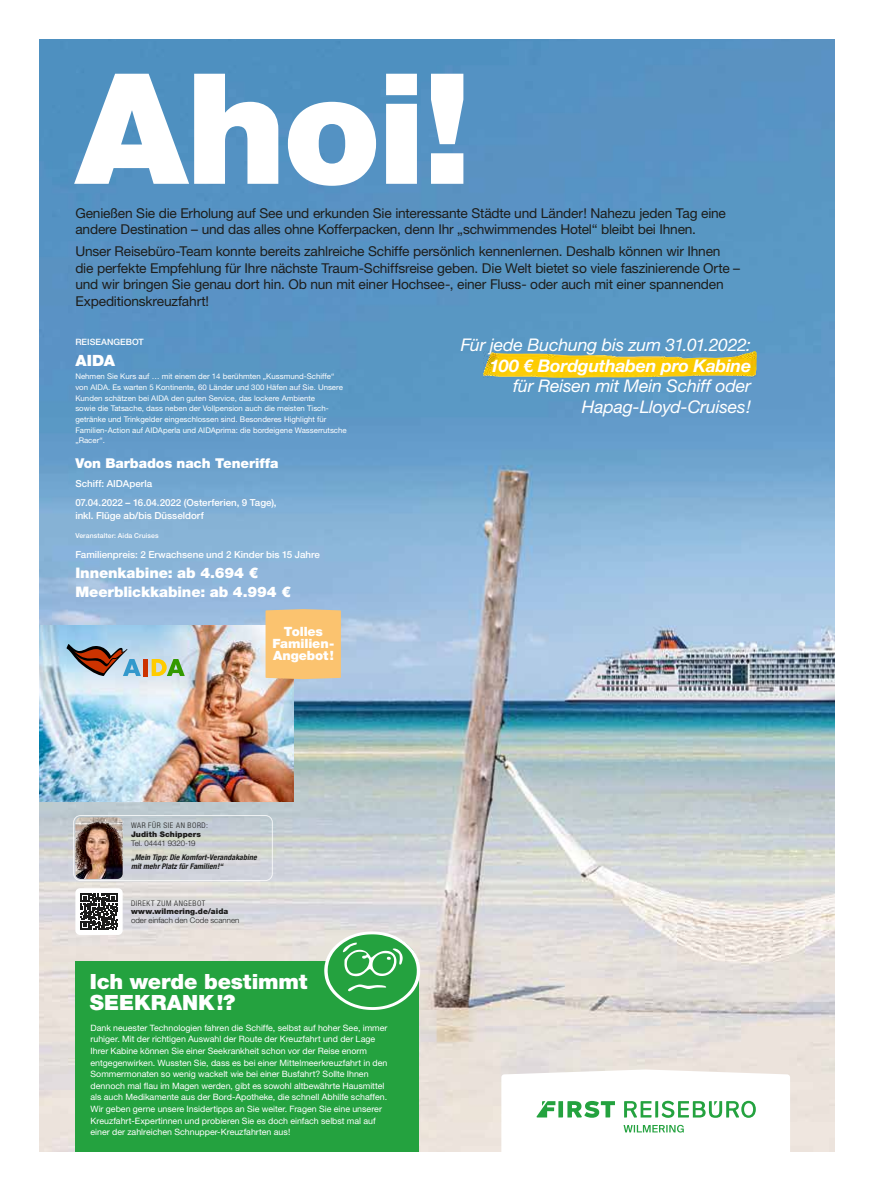
<style>
.page{position:relative;width:874px;height:1191px;background:#fff}
.page>*{position:absolute;margin:0;border:0;box-sizing:border-box;transform-origin:0 0}
.t1{font:900 154.1px "Helvetica Neue LT Std";color:#fff}
.t2{font:900 21px/21.2px "Helvetica Neue LT Std";letter-spacing:-.005em;color:#fff}
.t3{font:italic 17.5px/20.6px "Helvetica Neue LT Std";letter-spacing:-.01em;color:#fff;text-align:right}
.t4{font:italic 700 17.5px "Helvetica Neue LT Std";letter-spacing:-.015em;color:#fff}
.t5{font:900 15.5px "Helvetica Neue LT Std";color:#fff}
.t6{font:900 14.6px/19.4px "Helvetica Neue LT Std";letter-spacing:-.01em;color:#fff}
.t7{font:13.6px/16.5px "Helvetica Neue LT Std";letter-spacing:-.015em;color:#1d1d1b}
.t8{font:900 13.6px "Helvetica Neue LT Std";letter-spacing:-.01em;color:#fff}
.t9{font:900 12.8px/11.8px "Helvetica Neue LT Std";letter-spacing:-.01em;color:#fff;text-align:center}
.t10{font:500 9.7px/19.1px "Helvetica Neue LT Std";letter-spacing:-.005em;color:#fff}
.t11{font:8.7px/11.6px "Helvetica Neue LT Std";color:#fff}
.t12{font:500 8.7px "Helvetica Neue LT Std";color:#fff}
.t13{font:7.8px/10.7px "Helvetica Neue LT Std";color:#fff}
.t14{font:italic 700 condensed 7.8px/8.7px "Helvetica Neue LT Std";letter-spacing:.01em;color:#1d1d1b}
.t15{font:300 7.8px "Helvetica Neue LT Std";letter-spacing:.005em;color:#1d1d1b}
.t16{font:900 7.8px "Helvetica Neue LT Std";letter-spacing:.01em;color:#1d1d1b}
.t17{font:300 condensed 7.8px "Helvetica Neue LT Std";letter-spacing:.08em;color:#1d1d1b}
.t18{font:500 6.8px "Helvetica Neue LT Std";letter-spacing:.01em;color:#fff}
</style>
<div class="page">
<img style="left:40px;top:40px;width:793px;height:1111px">
<img style="left:40px;top:626px;width:253px;height:175px">
<div style="left:143px;top:659px;width:5px;height:17px;background:#c30"></div>
<svg style="left:151px;top:659px;width:34px;height:17px"></svg>
<svg style="left:67px;top:644px;width:74px;height:32px;background:#948c90"></svg>
<img style="left:75px;top:817px;width:48px;height:62px">
<div style="left:73px;top:815px;width:200px;height:66px;border:1px solid #fff;border-radius:7px"></div>
<div style="left:75px;top:888px;width:48px;height:47px;background:#fff;border-radius:4px"></div>
<svg style="left:80px;top:893px;width:37px;height:37px"></svg>
<img style="left:483px;top:351px;width:272px;height:27px">
<div style="left:265px;top:610px;width:76px;height:68px;background:#fbc36f"></div>
<svg style="left:501px;top:1069px;width:288px;height:82px"></svg>
<div style="left:75px;top:960px;width:343px;height:191px;background:#24a23f"></div>
<svg style="left:324px;top:931px;width:96px;height:79px"></svg>
<h1 class="t1" style="left:75px;top:37px;width:398px">Ahoi!</h1>
<h3 class="t7" style="left:75px;top:205px;width:651px">Genießen Sie die Erholung auf See und erkunden Sie interessante Städte und Länder! Nahezu jeden Tag eine andere Destination – und das alles ohne Kofferpacken, denn Ihr „schwimmendes Hotel“ bleibt bei Ihnen.</h3>
<p class="t7" style="left:75px;top:243px;width:666px">Unser Reisebüro-Team konnte bereits zahlreiche Schiffe persönlich kennenlernen. Deshalb können wir Ihnen die perfekte Empfehlung für Ihre nächste Traum-Schiffsreise geben. Die Welt bietet so viele faszinierende Orte – und wir bringen Sie genau dort hin. Ob nun mit einer Hochsee-, einer Fluss- oder auch mit einer spannenden Expeditionskreuzfahrt!</p>
<p class="t12" style="left:75px;top:336px;width:70px">REISEANGEBOT</p>
<h3 class="t5" style="left:75px;top:351px;width:41px">AIDA</h3>
<p class="t13" style="left:75px;top:371px;width:273px">Nehmen Sie Kurs auf … mit einem der 14 berühmten „Kussmund-Schiffe“ von AIDA. Es warten 5 Kontinente, 60 Länder und 300 Häfen auf Sie. Unsere Kunden schätzen bei AIDA den guten Service, das lockere Ambiente<br>sowie die Tatsache, dass neben der Vollpension auch die meisten Tisch&shy;getränke und Trinkgelder eingeschlossen sind. Besonderes Highlight für Familien-Action auf AIDAperla und AIDAprima: die bordeigene Wasserrutsche „Racer“.</p>
<h3 class="t8" style="left:75px;top:454px;width:204px">Von Barbados nach Teneriffa</h3>
<p class="t10" style="left:75px;top:473px;width:203px">Schiff: AIDAperla<br>07.04.2022 – 16.04.2022 (Osterferien, 9 Tage),</p>
<p class="t10" style="left:75px;top:506px;width:130px">inkl. Flüge ab/bis Düsseldorf</p>
<p class="t18" style="left:75px;top:532px;width:85px">Veranstalter: Aida Cruises</p>
<p class="t10" style="left:75px;top:544px;width:246px">Familienpreis: 2 Erwachsene und 2 Kinder bis 15 Jahre</p>
<h3 class="t6" style="left:75px;top:563px;width:217px">Innenkabine: ab 4.694 €<br>Meerblickkabine: ab 4.994 €</h3>
<h3 class="t3" style="left:460px;top:334px;width:292px">Für jede Buchung bis zum 31.01.2022:</h3>
<h3 class="t4" style="left:489px;top:354px;width:263px">100 € Bordguthaben pro Kabine</h3>
<h3 class="t3" style="left:513px;top:375px;width:239px">für Reisen mit Mein Schiff oder<br>Hapag-Lloyd-Cruises!</h3>
<h3 class="t9" style="left:272px;top:626px;width:63px">Tolles<br>Familien-<br>Angebot!</h3>
<p class="t17" style="left:131px;top:821px;width:78px">WAR FÜR SIE AN BORD:</p>
<p class="t16" style="left:131px;top:829px;width:71px">Judith Schippers</p>
<p class="t15" style="left:131px;top:838px;width:66px">Tel. 04441 9320-19</p>
<p class="t14" style="left:131px;top:853px;width:127px">„Mein Tipp: Die Komfort-Verandakabine mit mehr Platz für Familien!“</p>
<p class="t17" style="left:131px;top:898px;width:76px">DIREKT ZUM ANGEBOT</p>
<p class="t16" style="left:131px;top:907px;width:99px">www.wilmering.de/aida</p>
<p class="t15" style="left:131px;top:915px;width:110px">oder einfach den Code scannen</p>
<h2 class="t2" style="left:90px;top:970px;width:219px">Ich werde bestimmt<br>SEEKRANK!?</h2>
<p class="t11" style="left:90px;top:1021px;width:298px">Dank neuester Technologien fahren die Schiffe, selbst auf hoher See, immer ruhiger. Mit der richtigen Auswahl der Route der Kreuzfahrt und der Lage Ihrer Kabine können Sie einer Seekrankheit schon vor der Reise enorm entgegenwirken. Wussten Sie, dass es bei einer Mittelmeerkreuzfahrt in den Sommermonaten so wenig wackelt wie bei einer Busfahrt? Sollte Ihnen dennoch mal flau im Magen werden, gibt es sowohl altbewährte Hausmittel als auch Medikamente aus der Bord-Apotheke, die schnell Abhilfe schaffen.<br>Wir geben gerne unsere Insidertipps an Sie weiter. Fragen Sie eine unserer Kreuzfahrt-Expertinnen und probieren Sie es doch einfach selbst mal auf einer der zahlreichen Schnupper-Kreuzfahrten aus!</p>
</div>
